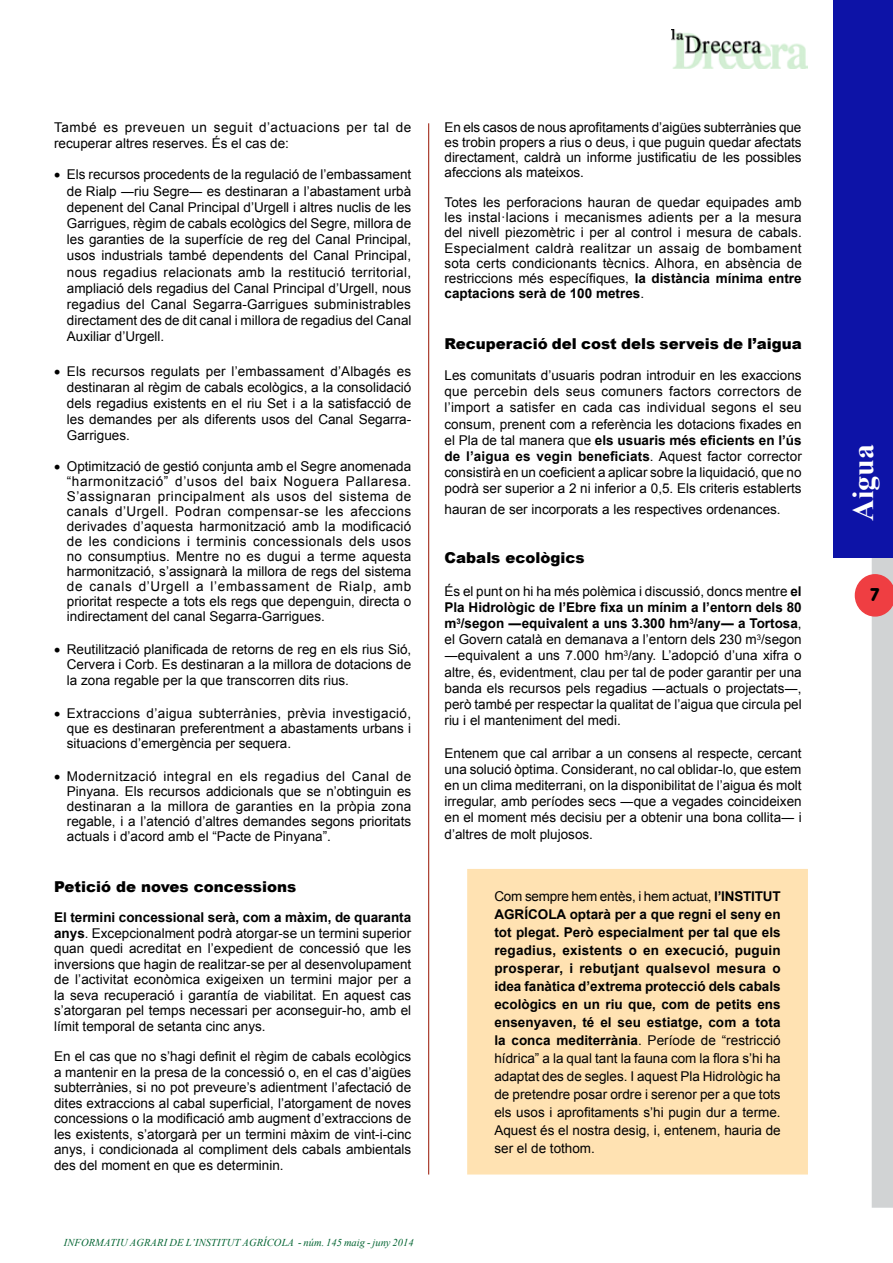
<style>
.page{position:relative;width:893px;height:1263px;background:#fff}
.page>*{position:absolute;margin:0;border:0;box-sizing:border-box;transform-origin:0 0}
.t1{font:700 30px "Times New Roman";color:#fff}
.t2{font:18px "VAG Rounded BT";color:#000}
.t3{font:900 15px "Arial";color:#000}
.t4{font:13.5px/16.2px "Arial";color:#000;text-align:justify}
.t5{font:700 13.5px/18px "Arial";letter-spacing:.01em;color:#000;text-align:justify}
.t6{font:13.5px/16.2px "Arial";letter-spacing:.04em;color:#000}
.t7{font:italic 10.5px "Times New Roman";letter-spacing:.01em;color:#006330}
.s1{font-weight:700}
.s2{font-weight:400}
</style>
<div class="page">
<svg style="left:855px;top:557px;width:38px;height:651px"></svg>
<img style="left:672px;top:30px;width:136px;height:38px">
<div style="left:833px;top:0;width:60px;height:557px;background:#0d13a7"></div>
<div style="left:467px;top:869px;width:341px;height:305px;background:#ffe2b2"></div>
<hr style="left:428px;top:123px;width:1px;height:1051px;background:#971402">
<p class="t6" style="left:54px;top:119px;width:359px">També es preveuen un seguit d’actuacions per tal de recuperar altres reserves. És el cas de:</p>
<p class="t4" style="left:67px;top:167px;width:346px;text-indent:-13px">• Els recursos procedents de la regulació de l’embassament de Rialp ―riu Segre― es destinaran a l’abastament urbà depenent del Canal Principal d’Urgell i altres nuclis de les Garrigues, règim de cabals ecològics del Segre, millora de les garanties de la superfície de reg del Canal Principal, usos industrials també dependents del Canal Principal, nous regadius relacionats amb la restitució territorial, ampliació dels regadius del Canal Principal d’Urgell, nous regadius del Canal Segarra-Garrigues subministrables directament des de dit canal i millora de regadius del Canal Auxiliar d’Urgell.</p>
<p class="t4" style="left:67px;top:363px;width:346px;text-indent:-13px">• Els recursos regulats per l’embassament d’Albagés es destinaran al règim de cabals ecològics, a la consolidació dels regadius existents en el riu Set i a la satisfacció de les demandes per als diferents usos del Canal Segarra-Garrigues.</p>
<p class="t4" style="left:67px;top:458px;width:346px;line-height:15.1px;text-indent:-13px">• Optimització de gestió conjunta amb el Segre anomenada “harmonització” d’usos del baix Noguera Pallaresa.<br>S’assignaran principalment als usos del sistema de canals d’Urgell. Podran compensar-se les afeccions derivades d’aquesta harmonització amb la modificació de les condicions i terminis concessionals dels usos no consumptius. Mentre no es dugui a terme aquesta harmonització, s’assignarà la millora de regs del sistema de canals d’Urgell a l’embassament de Rialp, amb prioritat respecte a tots els regs que depenguin, directa o indirectament del canal Segarra-Garrigues.</p>
<p class="t4" style="left:67px;top:642px;width:346px;line-height:15.1px;text-indent:-13px">• Reutilització planificada de retorns de reg en els rius Sió, Cervera i Corb. Es destinaran a la millora de dotacions de la zona regable per la que transcorren dits rius.</p>
<p class="t4" style="left:67px;top:705px;width:346px;line-height:15.1px;text-indent:-13px">• Extraccions d’aigua subterrànies, prèvia investigació, que es destinaran preferentment a abastaments urbans i situacions d’emergència per sequera.</p>
<p class="t4" style="left:67px;top:769px;width:346px;line-height:15.1px;text-indent:-13px">• Modernització integral en els regadius del Canal de Pinyana. Els recursos addicionals que se n’obtinguin es destinaran a la millora de garanties en la pròpia zona regable, i a l’atenció d’altres demandes segons prioritats actuals i d’acord amb el “Pacte de Pinyana”.</p>
<p class="t3" style="left:54px;top:876px;width:244px">Petició de noves concessions</p>
<p class="t4" style="left:54px;top:910px;width:359px;line-height:15.5px"><span class="s1">El termini concessional serà, com a màxim, de quaranta anys</span>. Excepcionalment podrà atorgar-se un termini superior quan quedi acreditat en l’expedient de concessió que les inversions que hagin de realitzar-se per al desenvolupament de l’activitat econòmica exigeixen un termini major per a la seva recuperació i garantía de viabilitat. En aquest cas s’atorgaran pel temps necessari per aconseguir-ho, amb el límit temporal de setanta cinc anys.</p>
<p class="t4" style="left:54px;top:1049px;width:359px;line-height:15.5px">En el cas que no s’hagi definit el règim de cabals ecològics a mantenir en la presa de la concessió o, en el cas d’aigües subterrànies, si no pot preveure’s adientment l’afectació de dites extraccions al cabal superficial, l’atorgament de noves concessions o la modificació amb augment d’extraccions de les existents, s’atorgarà per un termini màxim de vint-i-cinc anys, i condicionada al compliment dels cabals ambientals des del moment en que es determinin.</p>
<p class="t7" style="left:64px;top:1235px;width:351px">INFORMATIU AGRARI DE L’INSTITUT AGRÍCOLA - núm. 145 maig - juny 2014</p>
<p class="t4" style="left:444px;top:120px;width:359px;line-height:15.1px">En els casos de nous aprofitaments d’aigües subterrànies que es trobin propers a rius o deus, i que puguin quedar afectats directament, caldrà un informe justificatiu de les possibles afeccions als mateixos.</p>
<p class="t4" style="left:444px;top:195px;width:359px;line-height:15.1px">Totes les perforacions hauran de quedar equipades amb les instal·lacions i mecanismes adients per a la mesura del nivell piezomètric i per al control i mesura de cabals.<br>Especialment caldrà realitzar un assaig de bombament sota certs condicionants tècnics. Alhora, en absència de restriccions més específiques, <span class="s1">la distància mínima entre captacions serà de 100 metres</span>.</p>
<p class="t3" style="left:444px;top:332px;width:359px">Recuperació del cost dels serveis de l’aigua</p>
<p class="t4" style="left:444px;top:367px;width:359px">Les comunitats d’usuaris podran introduir en les exaccions que percebin dels seus comuners factors correctors de l’import a satisfer en cada cas individual segons el seu consum, prenent com a referència les dotacions fixades en el Pla de tal manera que <span class="s1">els usuaris més eficients en l’ús de l’aigua es vegin beneficiats</span>. Aquest factor corrector consistirà en un coeficient a aplicar sobre la liquidació, que no podrà ser superior a 2 ni inferior a 0,5. Els criteris establerts</p>
<p class="t4" style="left:444px;top:501px;width:338px">hauran de ser incorporats a les respectives ordenances.</p>
<p class="t3" style="left:444px;top:547px;width:142px">Cabals ecològics</p>
<p class="t4" style="left:444px;top:583px;width:359px">És el punt on hi ha més polèmica i discussió, doncs mentre <span class="s1">el Pla Hidrològic de l’Ebre fixa un mínim a l’entorn dels 80 m</span><sup>3</sup><span class="s1">/segon ―equivalent a uns 3.300 hm</span><sup>3</sup><span class="s1">/any― a Tortosa</span>, el Govern català en demanava a l’entorn dels 230 m<sup>3</sup>/segon ―equivalent a uns 7.000 hm<sup>3</sup>/any. L’adopció d’una xifra o altre, és, evidentment, clau per tal de poder garantir per una banda els recursos pels regadius ―actuals o projectats―, però també per respectar la qualitat de l’aigua que circula pel riu i el manteniment del medi.</p>
<p class="t4" style="left:444px;top:745px;width:359px">Entenem que cal arribar a un consens al respecte, cercant una solució òptima. Considerant, no cal oblidar-lo, que estem en un clima mediterrani, on la disponibilitat de l’aigua és molt irregular, amb períodes secs ―que a vegades coincideixen en el moment més decisiu per a obtenir una bona collita― i d’altres de molt plujosos.</p>
<p class="t5" style="left:494px;top:887px;width:288px"><span class="s2">Com sempre hem entès, i hem actuat,</span> l’INSTITUT AGRÍCOLA optarà per a que regni el seny en tot plegat. Però especialment per tal que els regadius, existents o en execució, puguin prosperar, i rebutjant qualsevol mesura o idea fanàtica d’extrema protecció dels cabals ecològics en un riu que, com de petits ens ensenyaven, té el seu estiatge, com a tota la conca mediterrània<span class="s2">. Període de “restricció hídrica” a la qual tant la fauna com la flora s’hi ha adaptat des de segles. I aquest Pla Hidrològic ha de pretendre posar ordre i serenor per a que tots els usos i aprofitaments s’hi pugin dur a terme.<br>Aquest és el nostra desig, i, entenem, hauria de ser el de tothom.</span></p>
<h1 class="t1" style="left:842px;top:521px;width:78px;rotate:-90deg">Aigua</h1>
<h2 class="t2" style="left:871px;top:584px;width:10px">7</h2>
</div>
